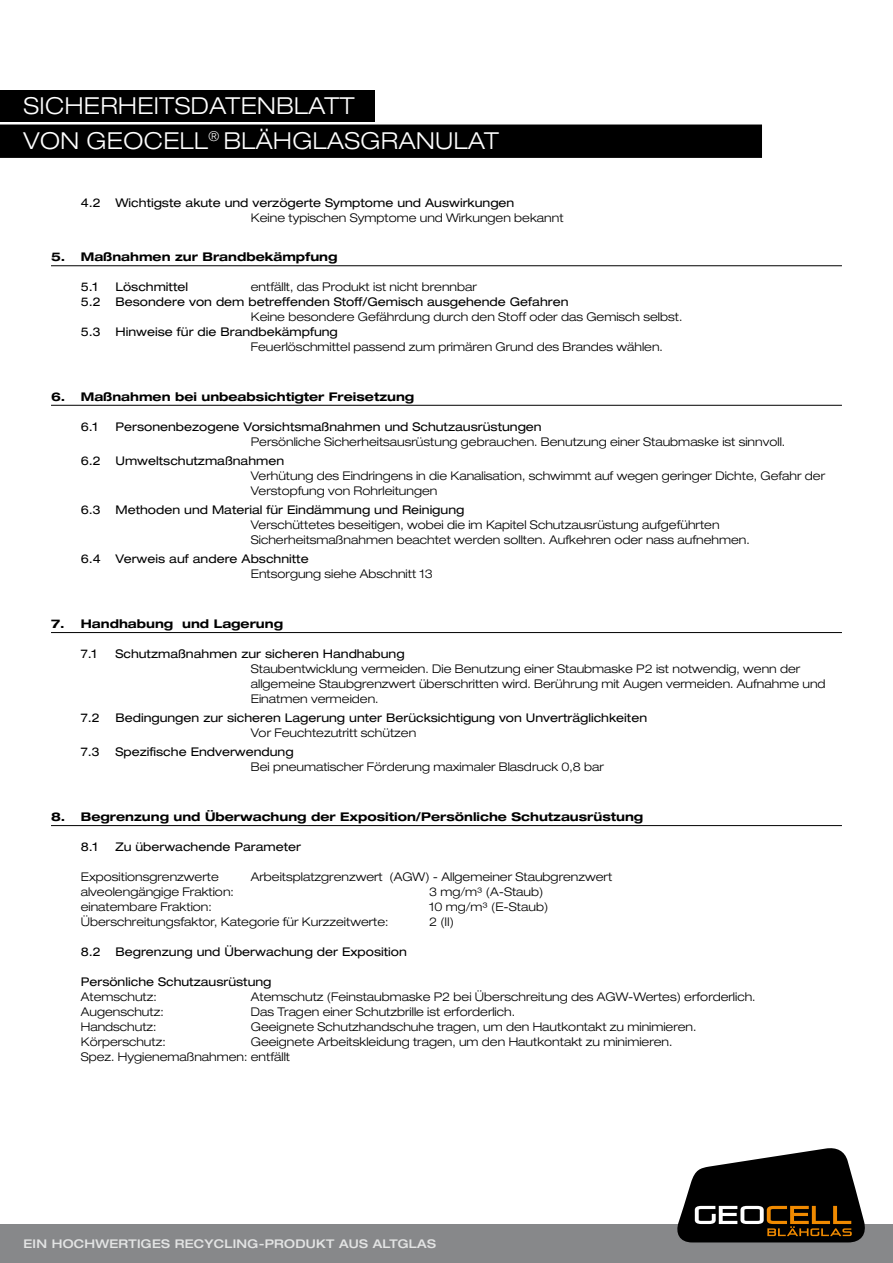
<style>
.page{position:relative;width:893px;height:1263px;background:#fff}
.page>*{position:absolute;margin:0;border:0;box-sizing:border-box;transform-origin:0 0}
.t1{font:300 expanded 23.4px "Helvetica Neue LT Std";letter-spacing:.02em;color:#fff}
.t2{font:300 expanded 12px/15px "Helvetica Neue LT Pro";color:#000}
.t3{font:expanded 12px "Helvetica Neue LT Pro";color:#000}
.t4{font:700 expanded 12px "Helvetica Neue LT Pro";color:#000}
.t5{font:500 expanded 12px "Helvetica Neue LT Std";letter-spacing:.02em;color:#e3e4e4}
</style>
<div class="page">
<div style="left:0;top:125px;width:762px;height:33px;background:#000"></div>
<div style="left:0;top:1225px;width:893px;height:38px;background:#87888a"></div>
<svg style="left:677px;top:1148px;width:188px;height:94px"></svg>
<hr style="left:51px;top:265px;width:791px;height:1px;background:#000">
<hr style="left:51px;top:405px;width:791px;height:1px;background:#000">
<hr style="left:51px;top:632px;width:791px;height:1px;background:#000">
<hr style="left:51px;top:825px;width:791px;height:1px;background:#000">
<div style="left:0;top:90px;width:374px;height:32px;background:#000"></div>
<h1 class="t1" style="left:24px;top:92px;width:332px">SICHERHEITSDATENBLATT</h1>
<h1 class="t1" style="left:24px;top:126px;width:477px">VON GEOCELL<sup>®</sup> BLÄHGLASGRANULAT</h1>
<p class="t3" style="left:81px;top:196px;width:435px">4.2 Wichtigste akute und verzögerte Symptome und Auswirkungen</p>
<p class="t2" style="left:251px;top:210px;width:314px">Keine typischen Symptome und Wirkungen bekannt</p>
<p class="t4" style="left:51px;top:249px;width:288px">5. Maßnahmen zur Brandbekämpfung</p>
<p class="t3" style="left:81px;top:279px;width:19px">5.1</p>
<p class="t3" style="left:116px;top:279px;width:74px">Löschmittel</p>
<p class="t2" style="left:251px;top:279px;width:228px">entfällt, das Produkt ist nicht brennbar</p>
<p class="t3" style="left:81px;top:294px;width:489px">5.2 Besondere von dem betreffenden Stoff/Gemisch ausgehende Gefahren</p>
<p class="t2" style="left:251px;top:309px;width:433px">Keine besondere Gefährdung durch den Stoff oder das Gemisch selbst.</p>
<p class="t3" style="left:81px;top:324px;width:259px">5.3 H inweise für die Brandbekämpfung</p>
<p class="t2" style="left:251px;top:339px;width:414px">Feuerlöschmittel passend zum primären Grund des Brandes wählen.</p>
<p class="t4" style="left:51px;top:388px;width:365px">6. Maßnahmen bei unbeabsichtigter Freisetzung</p>
<p class="t3" style="left:81px;top:419px;width:19px">6.1</p>
<p class="t3" style="left:116px;top:419px;width:428px">Personenbezogene Vorsichtsmaßnahmen und Schutzausrüstungen</p>
<p class="t2" style="left:251px;top:434px;width:536px">Persönliche Sicherheitsausrüstung gebrauchen. Benutzung einer Staubmaske ist sinnvoll.</p>
<p class="t3" style="left:81px;top:453px;width:205px">6.2 U mweltschutzmaßnahmen</p>
<p class="t2" style="left:251px;top:468px;width:576px">Verhütung des Eindringens in die Kanalisation, schwimmt auf wegen geringer Dichte, Gefahr der<br>Verstopfung von Rohrleitungen</p>
<p class="t3" style="left:81px;top:502px;width:385px">6.3 Methoden und Material für Eindämmung und Reinigung</p>
<p class="t2" style="left:251px;top:517px;width:500px">Verschüttetes beseitigen, wobei die im Kapitel Schutzausrüstung aufgeführten<br>Sicherheitsmaßnahmen beachtet werden sollten. Aufkehren oder nass aufnehmen.</p>
<p class="t3" style="left:81px;top:551px;width:229px">6.4 Verweis auf andere Abschnitte</p>
<p class="t2" style="left:251px;top:566px;width:184px">Entsorgung siehe Abschnitt 13</p>
<p class="t4" style="left:51px;top:616px;width:234px">7. Handhabung und Lagerung</p>
<p class="t3" style="left:81px;top:646px;width:18px">7.1</p>
<p class="t3" style="left:116px;top:646px;width:291px">Schutzmaßnahmen zur sicheren Handhabung</p>
<p class="t2" style="left:251px;top:661px;width:576px">Staubentwicklung vermeiden. Die Benutzung einer Staubmaske P2 ist notwendig, wenn der allgemeine Staubgrenzwert überschritten wird. Berührung mit Augen vermeiden. Aufnahme und<br>Einatmen vermeiden.</p>
<p class="t3" style="left:81px;top:710px;width:21px">7.2</p>
<p class="t3" style="left:116px;top:710px;width:533px">Bedingungen zur sicheren Lagerung unter Berücksichtigung von Unverträglichkeiten</p>
<p class="t2" style="left:251px;top:725px;width:167px">Vor Feuchtezutritt schützen</p>
<p class="t3" style="left:81px;top:744px;width:21px">7.3</p>
<p class="t3" style="left:116px;top:744px;width:180px">Spezifische Endverwendung</p>
<p class="t2" style="left:251px;top:759px;width:355px">Bei pneumatischer Förderung maximaler Blasdruck 0,8 bar</p>
<p class="t4" style="left:51px;top:809px;width:594px">8. Begrenzung und Überwachung der Exposition/Persönliche Schutzausrüstung</p>
<p class="t3" style="left:81px;top:839px;width:19px">8.1</p>
<p class="t3" style="left:116px;top:839px;width:187px">Zu überwachende Parameter</p>
<p class="t2" style="left:81px;top:869px;width:140px">Expositionsgrenzwerte</p>
<p class="t2" style="left:251px;top:869px;width:363px">Arbeitsplatzgrenzwert (AGW) - Allgemeiner Staubgrenzwert</p>
<p class="t2" style="left:81px;top:884px;width:155px">alveolengängige Fraktion:</p>
<p class="t2" style="left:429px;top:884px;width:116px">3 mg/m³ (A-Staub)</p>
<p class="t2" style="left:81px;top:899px;width:133px">einatembare Fraktion:</p>
<p class="t2" style="left:429px;top:899px;width:121px">10 mg/m³ (E-Staub)</p>
<p class="t2" style="left:81px;top:914px;width:309px">Überschreitungsfaktor, Kategorie für Kurzzeitwerte:</p>
<p class="t2" style="left:429px;top:914px;width:27px">2 (II)</p>
<p class="t3" style="left:81px;top:944px;width:328px">8.2 Begrenzung und Überwachung der Exposition</p>
<p class="t3" style="left:81px;top:974px;width:192px">Persönliche Schutzausrüstung</p>
<p class="t2" style="left:81px;top:989px;width:78px">Atemschutz:</p>
<p class="t2" style="left:251px;top:989px;width:506px">Atemschutz (Feinstaubmaske P2 bei Überschreitung des AGW-Wertes) erforderlich.</p>
<p class="t2" style="left:81px;top:1004px;width:84px">Augenschutz:</p>
<p class="t2" style="left:251px;top:1004px;width:266px">Das Tragen einer Schutzbrille ist erforderlich.</p>
<p class="t2" style="left:81px;top:1019px;width:77px">Handschutz:</p>
<p class="t2" style="left:251px;top:1019px;width:447px">Geeignete Schutzhandschuhe tragen, um den Hautkontakt zu minimieren.</p>
<p class="t2" style="left:81px;top:1034px;width:86px">Körperschutz:</p>
<p class="t2" style="left:81px;top:1034px;width:593px;text-indent:170px">Geeignete Arbeitskleidung tragen, um den Hautkontakt zu minimieren.<br>Spez. Hygienemaßnahmen: entfällt</p>
<p class="t5" style="left:24px;top:1236px;width:414px">EIN HOCHWERTIGES RECYCLING-PRODUKT AUS ALTGLAS</p>
</div>
